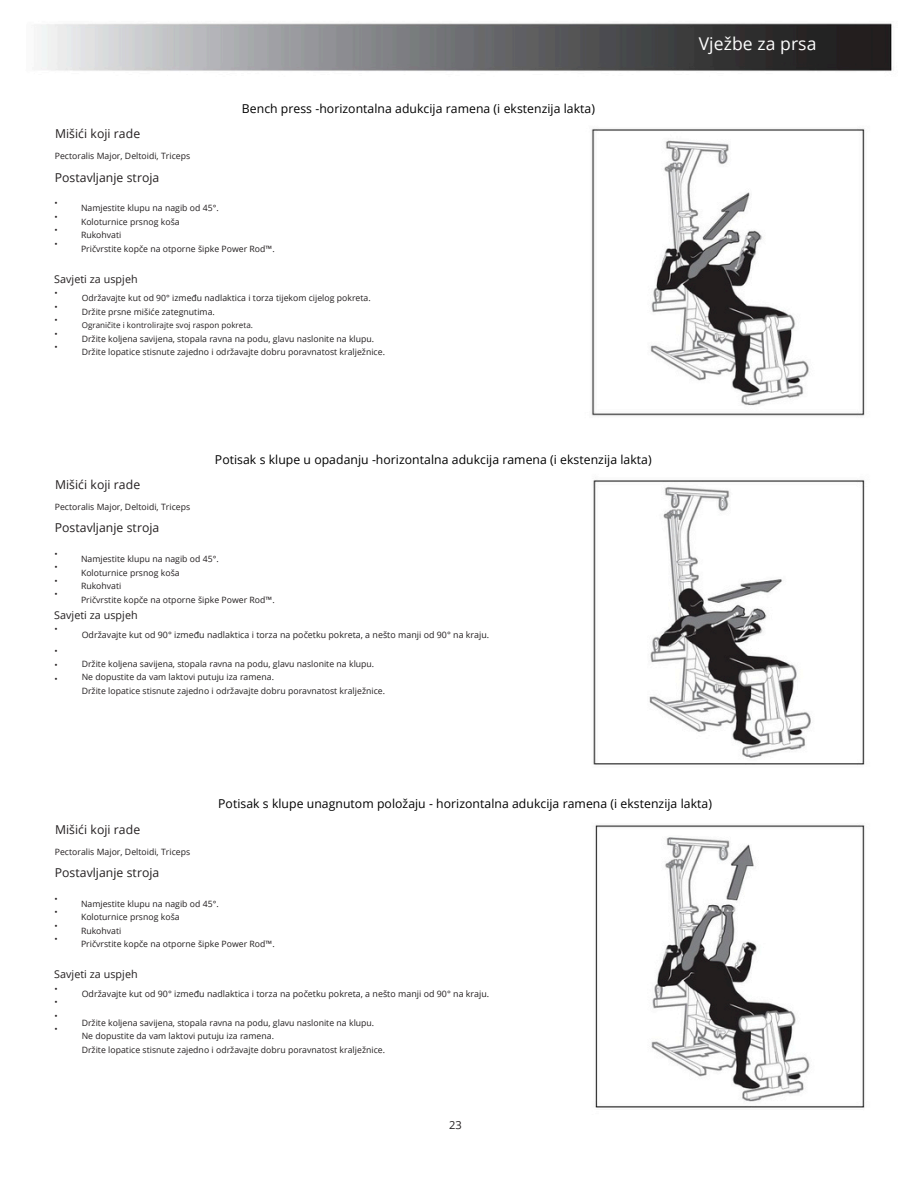
<style>
.page{position:relative;width:918px;height:1188px;background:#fff}
.page>*{position:absolute;margin:0;border:0;box-sizing:border-box;transform-origin:0 0}
.t1{font:17.55px "Open Sans";letter-spacing:.005em;color:#fff}
.t2{font:12.15px "Open Sans";letter-spacing:.005em;color:#000}
.t3{font:12.15px "Open Sans";letter-spacing:.005em;color:#231f20}
.t4{font:11.1px "Open Sans";color:#231f20}
.t5{font:10.8px "Open Sans";letter-spacing:.005em;color:#231f20}
.t6{font:8.85px "Open Sans";letter-spacing:.005em;color:#231f20}
.t7{font:8.7px/13.5px "Open Sans";letter-spacing:.005em;color:#231f20}
.t8{font:8.1px "Open Sans";letter-spacing:.005em;color:#231f20}
</style>
<div class="page">
<img style="left:40px;top:23px;width:852px;height:1085px">
<p class="t3" style="left:55px;top:125px;width:87px">Mišići koji rade</p>
<h3 class="t7" style="left:55px;top:149px;width:137px">Pectoralis Major, Deltoidi, Triceps</h3>
<p class="t3" style="left:55px;top:169px;width:106px">Postavljanje stroja</p>
<p class="t2" style="left:242px;top:100px;width:355px">Bench press -horizontalna adukcija ramena (i ekstenzija lakta)</p>
<p class="t7" style="left:55px;top:196px;width:5px;text-align:justify">• • • •</p>
<h2 class="t7" style="left:81px;top:201px;width:195px">Namjestite klupu na nagib od 45°.<br>Koloturnice prsnog koša<br>Rukohvati<br>Pričvrstite kopče na otporne šipke Power Rod™.</h2>
<p class="t5" style="left:54px;top:271px;width:85px">Savjeti za uspjeh</p>
<h1 class="t7" style="left:55px;top:286px;width:5px;text-align:justify">• • • • •</h1>
<p class="t7" style="left:82px;top:291px;width:291px">Održavajte kut od 90° između nadlaktica i torza tijekom cijelog pokreta.<br>Držite prsne mišiće zategnutima.</p>
<p class="t8" style="left:82px;top:320px;width:173px">Ograničite i kontrolirajte svoj raspon pokreta.</p>
<p class="t7" style="left:82px;top:332px;width:294px">Držite koljena savijena, stopala ravna na podu, glavu naslonite na klupu.</p>
<h3 class="t7" style="left:82px;top:345px;width:305px">Držite lopatice stisnute zajedno i održavajte dobru poravnatost kralježnice.</h3>
<p class="t2" style="left:215px;top:451px;width:438px">Potisak s klupe u opadanju -horizontalna adukcija ramena (i ekstenzija lakta)</p>
<h2 class="t3" style="left:55px;top:476px;width:87px">Mišići koji rade</h2>
<p class="t7" style="left:55px;top:500px;width:137px">Pectoralis Major, Deltoidi, Triceps</p>
<p class="t3" style="left:55px;top:519px;width:106px">Postavljanje stroja</p>
<h2 class="t7" style="left:55px;top:547px;width:5px;text-align:justify">• • • •</h2>
<h2 class="t7" style="left:55px;top:622px;width:5px">•</h2>
<h2 class="t7" style="left:55px;top:644px;width:5px">•</h2>
<p class="t7" style="left:55px;top:658px;width:5px">•</p>
<p class="t7" style="left:55px;top:672px;width:5px">•</p>
<h2 class="t7" style="left:81px;top:552px;width:195px">Namjestite klupu na nagib od 45°.<br>Koloturnice prsnog koša<br>Rukohvati<br>Pričvrstite kopče na otporne šipke Power Rod™.</h2>
<h3 class="t5" style="left:54px;top:608px;width:85px">Savjeti za uspjeh</h3>
<p class="t6" style="left:82px;top:628px;width:409px">Održavajte kut od 90° između nadlaktica i torza na početku pokreta, a nešto manji od 90° na kraju.</p>
<p class="t7" style="left:82px;top:656px;width:305px">Držite koljena savijena, stopala ravna na podu, glavu naslonite na klupu.<br>Ne dopustite da vam laktovi putuju iza ramena.<br>Držite lopatice stisnute zajedno i održavajte dobru poravnatost kralježnice.</p>
<p class="t1" style="left:699px;top:31px;width:119px">Vježbe za prsa</p>
<h2 class="t3" style="left:55px;top:821px;width:87px">Mišići koji rade</h2>
<p class="t7" style="left:55px;top:845px;width:137px">Pectoralis Major, Deltoidi, Triceps</p>
<p class="t3" style="left:55px;top:864px;width:106px">Postavljanje stroja</p>
<p class="t2" style="left:218px;top:795px;width:495px">Potisak s klupe unagnutom položaju - horizontalna adukcija ramena (i ekstenzija lakta)</p>
<p class="t7" style="left:55px;top:892px;width:5px;text-align:justify">• • • •</p>
<p class="t7" style="left:81px;top:897px;width:195px">Namjestite klupu na nagib od 45°.<br>Koloturnice prsnog koša<br>Rukohvati<br>Pričvrstite kopče na otporne šipke Power Rod™.</p>
<p class="t5" style="left:54px;top:967px;width:85px">Savjeti za uspjeh</p>
<p class="t7" style="left:55px;top:982px;width:5px;text-align:justify">• • • •</p>
<p class="t6" style="left:82px;top:987px;width:409px">Održavajte kut od 90° između nadlaktica i torza na početku pokreta, a nešto manji od 90° na kraju.</p>
<p class="t7" style="left:82px;top:1016px;width:305px">Držite koljena savijena, stopala ravna na podu, glavu naslonite na klupu.<br>Ne dopustite da vam laktovi putuju iza ramena.<br>Držite lopatice stisnute zajedno i održavajte dobru poravnatost kralježnice.</p>
<p class="t4" style="left:449px;top:1117px;width:14px">23</p>
</div>
